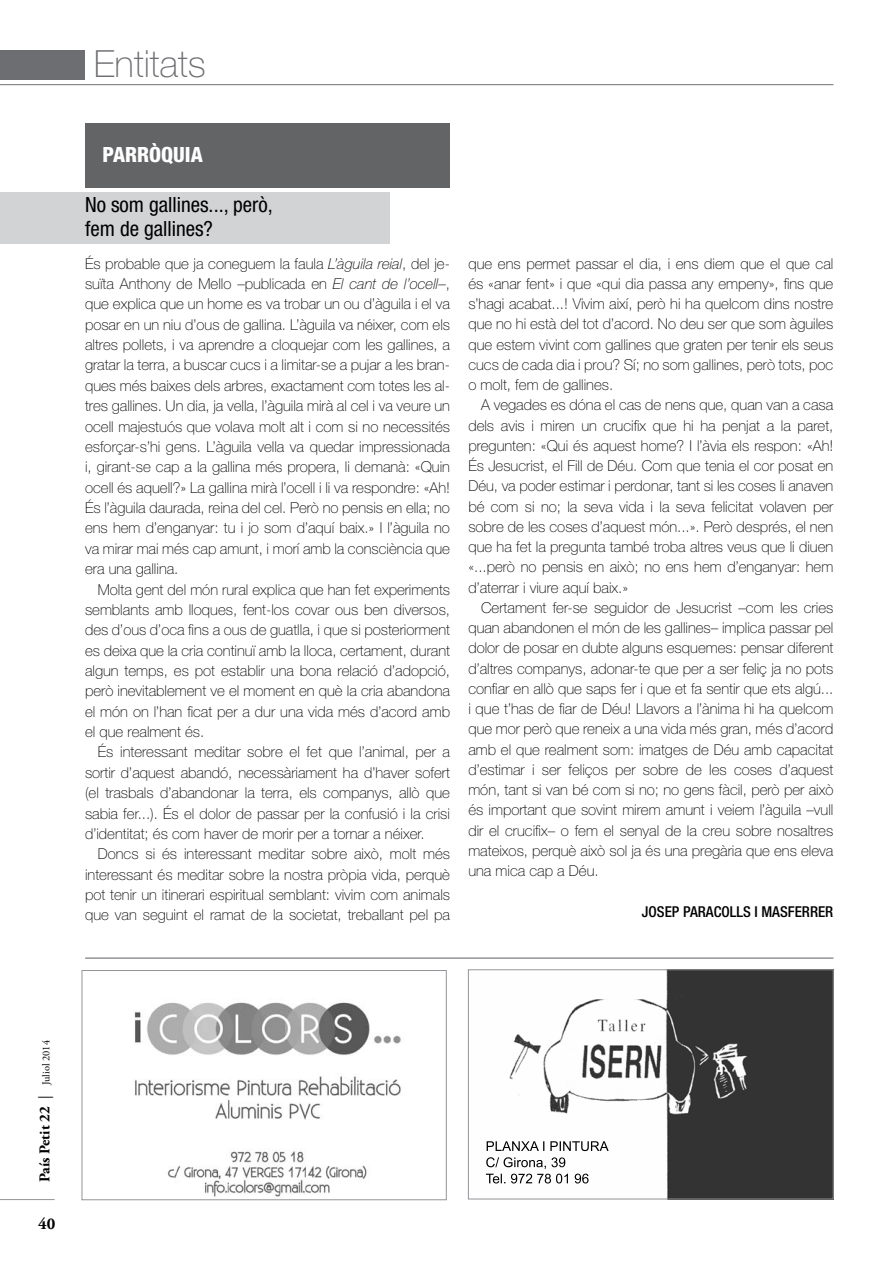
<style>
.page{position:relative;width:893px;height:1263px;background:#fff}
.page>*{position:absolute;margin:0;border:0;box-sizing:border-box;transform-origin:0 0}
.t1{font:100 37.5px "Helvetica Neue LT Std";color:#6d6e71}
.t2{font:condensed 21px/24px "Helvetica Neue LT Std";color:#000}
.t3{font:800 condensed 21px "Helvetica Neue LT Std";color:#fff}
.t4{font:700 16.5px "Adobe Garamond Pro";color:#000}
.t5{font:100 15px/20.4px "Helvetica Neue LT Std";color:#000;text-align:justify}
.t6{font:500 condensed 15px "Helvetica Neue LT Std";color:#000}
.t7{font:700 15px "Adobe Garamond Pro";color:#000}
.s1{font-style:italic}
.s2{font-weight:400}
.s3{font-weight:400;font-size:10.5px}
</style>
<div class="page">
<div style="left:0;top:50px;width:85px;height:30px;background:#6d6e71"></div>
<hr style="left:0;top:84px;width:833px;height:1px;background:#6d6e71">
<hr style="left:0;top:1199px;width:55px;height:1px;background:#939598">
<div style="left:85px;top:123px;width:365px;height:64px;background:#636466"></div>
<div style="left:0;top:192px;width:389px;height:52px;background:#d1d3d4"></div>
<img style="left:485px;top:971px;width:346px;height:226px">
<div style="left:468px;top:969px;width:365px;height:230px;border:1px solid #939598"></div>
<svg style="left:486px;top:1157px;width:103px;height:26px"></svg>
<svg style="left:487px;top:1141px;width:122px;height:10px"></svg>
<hr style="left:85px;top:957px;width:748px;height:2px;background:#939598">
<img style="left:134px;top:1002px;width:267px;height:195px">
<div style="left:82px;top:970px;width:364px;height:230px;border:1px solid #939598"></div>
<h1 class="t1" style="left:94px;top:42px;width:114px">Entitats</h1>
<h2 class="t3" style="left:103px;top:141px;width:102px">PARRÒQUIA</h2>
<h2 class="t2" style="left:85px;top:193px;width:189px">No som gallines..., però, fem de gallines?</h2>
<p class="t5" style="left:85px;top:253px;width:367px">És probable que ja coneguem la faula <span class="s1">L’àguila reial</span>, del je&shy;suïta Anthony de Mello –publicada en <span class="s1">El cant de l’ocell</span>–, que explica que un home es va trobar un ou d’àguila i el va posar en un niu d’ous de gallina. L’àguila va néixer, com els altres pollets, i va aprendre a cloquejar com les gallines, a gratar la terra, a buscar cucs i a limitar-se a pujar a les bran&shy;ques més baixes dels arbres, exactament com totes les al&shy;tres gallines. Un dia, ja vella, l’àguila mirà al cel i va veure un ocell majestuós que volava molt alt i com si no necessités esforçar-s’hi gens. L’àguila vella va quedar impressionada i, girant-se cap a la gallina més propera, li demanà: «Quin ocell és aquell?» La gallina mirà l’ocell i li va respondre: «Ah!<br>És l’àguila daurada, reina del cel. Però no pensis en ella; no ens hem d’enganyar: tu i jo som d’aquí baix.» I l’àguila no va mirar mai més cap amunt, i morí amb la consciència que era una gallina.</p>
<p class="t5" style="left:85px;top:579px;width:367px;text-indent:13px">Molta gent del món rural explica que han fet experiments semblants amb lloques, fent-los covar ous ben diversos, des d’ous d’oca fins a ous de guatlla, i que si posteriorment es deixa que la cria continuï amb la lloca, certament, durant algun temps, es pot establir una bona relació d’adopció, però inevitablement ve el moment en què la cria abandona el món on l’han ficat per a dur una vida més d’acord amb el que realment és.</p>
<p class="t5" style="left:85px;top:742px;width:367px;text-indent:13px">És interessant meditar sobre el fet que l’animal, per a sortir d’aquest abandó, necessàriament ha d’haver sofert (el trasbals d’abandonar la terra, els companys, allò que sabia fer...). És el dolor de passar per la confusió i la crisi d’identitat; és com haver de morir per a tornar a néixer.</p>
<p class="t5" style="left:85px;top:844px;width:367px;text-indent:13px">Doncs si és interessant meditar sobre això, molt més interessant és meditar sobre la nostra pròpia vida, perquè pot tenir un itinerari espiritual semblant: vivim com animals que van seguint el ramat de la societat, treballant pel pa</p>
<p class="t5" style="left:468px;top:253px;width:367px">que ens permet passar el dia, i ens diem que el que cal és «anar fent» i que «qui dia passa any empeny», fins que s’hagi acabat...! Vivim així, però hi ha quelcom dins nostre que no hi està del tot d’acord. No deu ser que som àguiles que estem vivint com gallines que graten per tenir els seus cucs de cada dia i prou? Sí; no som gallines, però tots, poc o molt, fem de gallines.</p>
<p class="t5" style="left:468px;top:395px;width:367px;text-indent:13px">A vegades es dóna el cas de nens que, quan van a casa dels avis i miren un crucifix que hi ha penjat a la paret, pregunten: «Qui és aquest home? I l’àvia els respon: «Ah!<br>És Jesucrist, el Fill de Déu. Com que tenia el cor posat en Déu, va poder estimar i perdonar, tant si les coses li anaven bé com si no; la seva vida i la seva felicitat volaven per sobre de les coses d’aquest món...». Però després, el nen que ha fet la pregunta també troba altres veus que li diuen «...però no pensis en això; no ens hem d’enganyar: hem d’aterrar i viure aquí baix.»</p>
<p class="t5" style="left:468px;top:597px;width:367px;text-indent:13px">Certament fer-se seguidor de Jesucrist –com les cries quan abandonen el món de les gallines– implica passar pel dolor de posar en dubte alguns esquemes: pensar diferent d’altres companys, adonar-te que per a ser feliç ja no pots confiar en allò que saps fer i que et fa sentir que ets algú... i que t’has de fiar de Déu! Llavors a l’ànima hi ha quelcom que mor però que reneix a una vida més gran, més d’acord amb el que realment som: imatges de Déu amb capacitat d’estimar i ser feliços per sobre de les coses d’aquest món, tant si van bé com si no; no gens fàcil, però per això és important que sovint mirem amunt i veiem l’àguila –vull dir el crucifix– o fem el senyal de la creu sobre nosaltres mateixos, perquè això sol ja és una pregària que ens eleva una mica cap a Déu.</p>
<p class="t6" style="left:642px;top:902px;width:193px">JOSEP PARACOLLS I MASFERRER</p>
<p class="t7" style="left:36px;top:1182px;width:144px;rotate:-90deg">País Petit 22 <span class="s2">|</span> <span class="s3">Juliol 2014</span></p>
<p class="t4" style="left:38px;top:1214px;width:19px">40</p>
</div>
